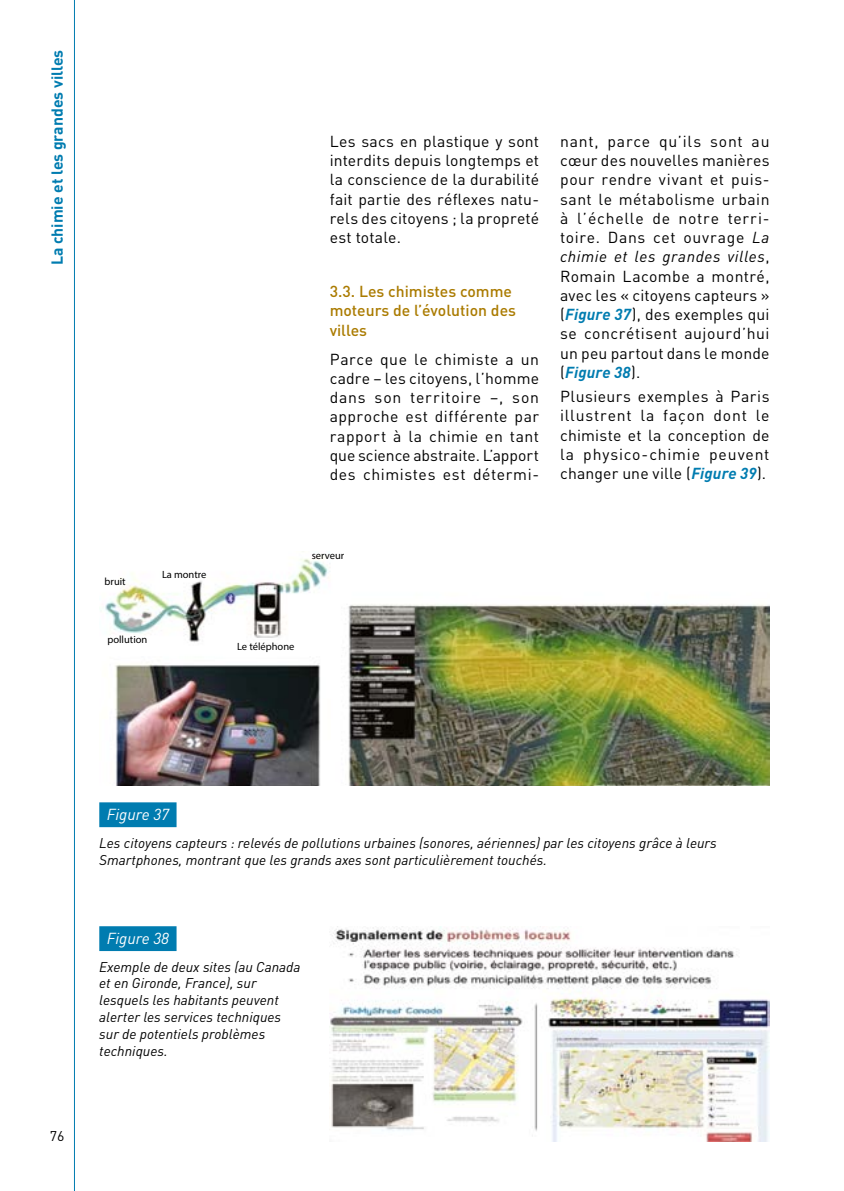
<style>
.page{position:relative;width:844px;height:1191px;background:#fff}
.page>*{position:absolute;margin:0;border:0;box-sizing:border-box;transform-origin:0 0}
.t1{font:15.75px/19.2px "DIN";letter-spacing:.015em;color:#000;text-align:justify}
.t2{font:500 15.75px/19.2px "DIN";color:#aa7b00}
.t3{font:700 15.75px "DIN";color:#007cb0}
.t4{font:italic 15.75px "DIN";color:#fff}
.t5{font:italic 14px/16.8px "DIN";color:#000}
.t6{font:14px "DIN";color:#000}
.t7{font:10.5px "Myriad Pro";color:#000}
.s1{font-style:italic}
.s2{font-weight:700;font-style:italic;color:#007cb0}
</style>
<div class="page">
<svg style="left:74px;top:0;width:1px;height:1191px"></svg>
<div style="left:99px;top:802px;width:77px;height:25px;background:#007cb0"></div>
<img style="left:105px;top:559px;width:663px;height:227px">
<div style="left:99px;top:926px;width:77px;height:25px;background:#007cb0"></div>
<img style="left:329px;top:926px;width:439px;height:215px">
<p class="t3" style="left:47px;top:265px;width:217px;rotate:-90deg">La chimie et les grandes villes</p>
<p class="t7" style="left:105px;top:575px;width:23px">bruit</p>
<p class="t7" style="left:162px;top:568px;width:46px">La montre</p>
<p class="t7" style="left:107px;top:632px;width:42px">pollution</p>
<p class="t1" style="left:329px;top:131px;width:211px">Les sacs en plastique y sont interdits depuis longtemps et la conscience de la durabilité fait partie des réflexes natu&shy;rels des citoyens ; la propreté est totale.</p>
<p class="t2" style="left:329px;top:281px;width:188px">3.3. Les chimistes comme moteurs de l’évolution des villes</p>
<p class="t1" style="left:329px;top:349px;width:211px">Parce que le chimiste a un cadre – les citoyens, l’homme dans son territoire –, son approche est différente par rapport à la chimie en tant que science abstraite. L’apport des chimistes est détermi-</p>
<p class="t1" style="left:560px;top:131px;width:211px">nant, parce qu’ils sont au cœur des nouvelles manières pour rendre vivant et puis&shy;sant le métabolisme urbain à l’échelle de notre terri&shy;toire. Dans cet ouvrage <span class="s1">La chimie et les grandes villes</span>, Romain Lacombe a montré, avec les « citoyens capteurs » (<span class="s2">Figure 37</span>), des exemples qui se concrétisent aujourd’hui un peu partout dans le monde (<span class="s2">Figure 38</span>).</p>
<p class="t1" style="left:560px;top:386px;width:211px">Plusieurs exemples à Paris illustrent la façon dont le chimiste et la conception de la physico-chimie peuvent changer une ville (<span class="s2">Figure 39</span>).</p>
<p class="t7" style="left:311px;top:548px;width:34px">serveur</p>
<p class="t7" style="left:237px;top:639px;width:59px">Le téléphone</p>
<p class="t6" style="left:50px;top:1127px;width:16px">76</p>
<p class="t4" style="left:107px;top:804px;width:64px">Figure 37</p>
<p class="t5" style="left:99px;top:834px;width:619px">Les citoyens capteurs : relevés de pollutions urbaines (sonores, aériennes) par les citoyens grâce à leurs<br>Smartphones, montrant que les grands axes sont particulièrement touchés.</p>
<p class="t4" style="left:107px;top:928px;width:64px">Figure 38</p>
<p class="t5" style="left:99px;top:958px;width:203px">Exemple de deux sites (au Canada et en Gironde, France), sur lesquels les habitants peuvent alerter les services techniques sur de potentiels problèmes techniques.</p>
</div>
